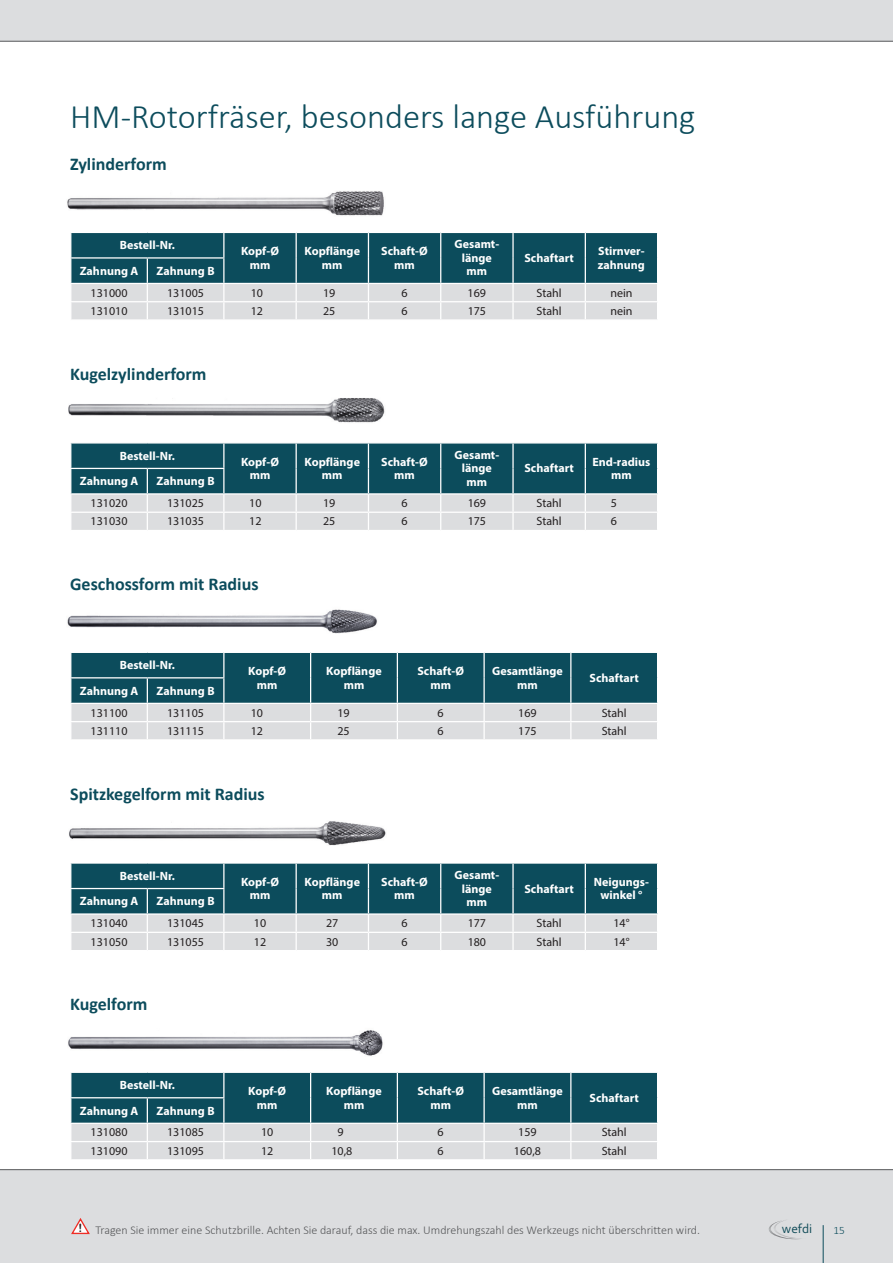
<style>
.page{position:relative;width:893px;height:1263px;background:#fff}
.page>*{position:absolute;margin:0;border:0;box-sizing:border-box;transform-origin:0 0}
.t1{font:300 34.5px "Calibri";color:#0c4c5c}
.t2{font:700 18px "Calibri";color:#0c4c5c}
.t3{font:13.35px "Corbel";color:#134d5a}
.t4{font:700 12px/13.5px "Myriad Pro";color:#fff;text-align:center}
.t5{font:12px "Myriad Pro";color:#231f20}
.t6{font:300 12px "Calibri";color:#57585a}
.t7{font:300 11.25px "Calibri";color:#0c4c5c}
</style>
<div class="page">
<div style="left:0;top:1169px;width:893px;height:94px;background:#dcdddf"></div>
<hr style="left:823px;top:1225px;width:1px;height:38px;background:#0c4c5c">
<svg style="left:769px;top:1219px;width:37px;height:20px"></svg>
<div style="left:0;top:0;width:893px;height:41px;background:#dcdddf"></div>
<img style="left:67px;top:191px;width:317px;height:25px">
<svg style="left:70px;top:232px;width:588px;height:88px;background:#6b8f98"></svg>
<hr style="left:585px;top:301px;width:73px;height:1px;background:#fff">
<hr style="left:585px;top:319px;width:73px;height:2px;background:#fff">
<img style="left:68px;top:398px;width:317px;height:25px">
<svg style="left:70px;top:443px;width:588px;height:87px;background:#6a8e97"></svg>
<hr style="left:585px;top:512px;width:73px;height:1px;background:#fff">
<img style="left:67px;top:609px;width:310px;height:25px">
<svg style="left:70px;top:652px;width:588px;height:88px;background:#6e919a"></svg>
<hr style="left:571px;top:721px;width:87px;height:1px;background:#fff">
<hr style="left:571px;top:739px;width:87px;height:1px;background:#fff">
<img style="left:69px;top:821px;width:317px;height:24px">
<svg style="left:70px;top:863px;width:588px;height:87px;background:#698e97"></svg>
<hr style="left:585px;top:932px;width:73px;height:1px;background:#fff">
<img style="left:68px;top:1030px;width:315px;height:26px">
<svg style="left:70px;top:1072px;width:588px;height:87px;background:#6d9099"></svg>
<hr style="left:571px;top:1141px;width:87px;height:1px;background:#fff">
<svg style="left:70px;top:1217px;width:21px;height:18px"></svg>
<h1 class="t1" style="left:70px;top:95px;width:627px">HM-Rotorfräser, besonders lange Ausführung</h1>
<h2 class="t2" style="left:70px;top:151px;width:98px">Zylinderform</h2>
<p class="t4" style="left:241px;top:244px;width:39px">Kopf-Ø mm</p>
<p class="t4" style="left:305px;top:244px;width:57px">Kopflänge mm</p>
<p class="t4" style="left:381px;top:244px;width:48px">Schaft-Ø mm</p>
<p class="t4" style="left:455px;top:237px;width:46px">Gesamt&shy;länge mm</p>
<p class="t4" style="left:120px;top:238px;width:57px">Bestell-Nr.</p>
<p class="t4" style="left:524px;top:251px;width:51px">Schaftart</p>
<p class="t4" style="left:598px;top:244px;width:49px;text-align:left">Stirnver&shy;zahnung</p>
<p class="t4" style="left:80px;top:264px;width:60px">Zahnung A</p>
<p class="t4" style="left:157px;top:264px;width:60px">Zahnung B</p>
<p class="t5" style="left:91px;top:285px;width:38px">131000</p>
<p class="t5" style="left:167px;top:285px;width:38px">131005</p>
<p class="t5" style="left:251px;top:285px;width:14px">10</p>
<p class="t5" style="left:323px;top:285px;width:14px">19</p>
<p class="t5" style="left:401px;top:285px;width:8px">6</p>
<p class="t5" style="left:468px;top:285px;width:20px">169</p>
<p class="t5" style="left:537px;top:285px;width:27px">Stahl</p>
<p class="t5" style="left:610px;top:285px;width:24px">nein</p>
<p class="t5" style="left:91px;top:303px;width:38px">131010</p>
<p class="t5" style="left:167px;top:303px;width:38px">131015</p>
<p class="t5" style="left:251px;top:303px;width:14px">12</p>
<p class="t5" style="left:323px;top:303px;width:14px">25</p>
<p class="t5" style="left:401px;top:303px;width:8px">6</p>
<p class="t5" style="left:468px;top:303px;width:20px">175</p>
<p class="t5" style="left:537px;top:303px;width:27px">Stahl</p>
<p class="t5" style="left:610px;top:303px;width:24px">nein</p>
<h2 class="t2" style="left:70px;top:361px;width:138px">Kugelzylinderform</h2>
<p class="t4" style="left:241px;top:454px;width:39px">Kopf-Ø mm</p>
<p class="t4" style="left:305px;top:454px;width:57px">Kopflänge mm</p>
<p class="t4" style="left:381px;top:454px;width:48px">Schaft-Ø mm</p>
<p class="t4" style="left:455px;top:448px;width:46px">Gesamt&shy;länge mm</p>
<p class="t4" style="left:120px;top:448px;width:57px">Bestell-Nr.</p>
<p class="t4" style="left:524px;top:461px;width:51px">Schaftart</p>
<p class="t4" style="left:592px;top:454px;width:59px">End-radius mm</p>
<p class="t4" style="left:80px;top:474px;width:60px">Zahnung A</p>
<p class="t4" style="left:157px;top:474px;width:60px">Zahnung B</p>
<p class="t5" style="left:91px;top:496px;width:38px">131020</p>
<p class="t5" style="left:167px;top:496px;width:38px">131025</p>
<p class="t5" style="left:249px;top:496px;width:14px">10</p>
<p class="t5" style="left:323px;top:496px;width:14px">19</p>
<p class="t5" style="left:401px;top:496px;width:8px">6</p>
<p class="t5" style="left:468px;top:496px;width:20px">169</p>
<p class="t5" style="left:537px;top:496px;width:27px">Stahl</p>
<p class="t5" style="left:611px;top:496px;width:8px">5</p>
<p class="t5" style="left:91px;top:514px;width:38px">131030</p>
<p class="t5" style="left:167px;top:514px;width:38px">131035</p>
<p class="t5" style="left:249px;top:514px;width:14px">12</p>
<p class="t5" style="left:323px;top:514px;width:14px">25</p>
<p class="t5" style="left:402px;top:514px;width:8px">6</p>
<p class="t5" style="left:468px;top:514px;width:20px">175</p>
<p class="t5" style="left:537px;top:514px;width:27px">Stahl</p>
<p class="t5" style="left:611px;top:514px;width:8px">6</p>
<h2 class="t2" style="left:70px;top:571px;width:190px">Geschossform mit Radius</h2>
<p class="t4" style="left:120px;top:658px;width:57px">Bestell-Nr.</p>
<p class="t4" style="left:248px;top:664px;width:39px">Kopf-Ø mm</p>
<p class="t4" style="left:326px;top:664px;width:57px">Kopflänge mm</p>
<p class="t4" style="left:417px;top:664px;width:48px">Schaft-Ø mm</p>
<p class="t4" style="left:492px;top:664px;width:72px">Gesamtlänge mm</p>
<p class="t4" style="left:589px;top:671px;width:51px">Schaftart</p>
<p class="t4" style="left:80px;top:683px;width:60px">Zahnung A</p>
<p class="t4" style="left:157px;top:683px;width:60px">Zahnung B</p>
<p class="t5" style="left:91px;top:705px;width:38px">131100</p>
<p class="t5" style="left:167px;top:705px;width:38px">131105</p>
<p class="t5" style="left:251px;top:705px;width:14px">10</p>
<p class="t5" style="left:337px;top:705px;width:14px">19</p>
<p class="t5" style="left:438px;top:705px;width:8px">6</p>
<p class="t5" style="left:518px;top:705px;width:20px">169</p>
<p class="t5" style="left:602px;top:705px;width:27px">Stahl</p>
<p class="t5" style="left:91px;top:723px;width:38px">131110</p>
<p class="t5" style="left:167px;top:723px;width:38px">131115</p>
<p class="t5" style="left:251px;top:723px;width:14px">12</p>
<p class="t5" style="left:337px;top:723px;width:14px">25</p>
<p class="t5" style="left:438px;top:723px;width:8px">6</p>
<p class="t5" style="left:518px;top:723px;width:20px">175</p>
<p class="t5" style="left:602px;top:723px;width:27px">Stahl</p>
<h2 class="t2" style="left:70px;top:781px;width:196px">Spitzkegelform mit Radius</h2>
<p class="t4" style="left:241px;top:875px;width:39px">Kopf-Ø mm</p>
<p class="t4" style="left:305px;top:875px;width:57px">Kopflänge mm</p>
<p class="t4" style="left:381px;top:875px;width:48px">Schaft-Ø mm</p>
<p class="t4" style="left:455px;top:868px;width:46px">Gesamt&shy;länge mm</p>
<p class="t4" style="left:120px;top:869px;width:57px">Bestell-Nr.</p>
<p class="t4" style="left:524px;top:881px;width:51px">Schaftart</p>
<p class="t4" style="left:594px;top:875px;width:57px">Neigungs&shy;winkel °</p>
<p class="t4" style="left:80px;top:894px;width:60px">Zahnung A</p>
<p class="t4" style="left:157px;top:894px;width:60px">Zahnung B</p>
<p class="t5" style="left:91px;top:916px;width:38px">131040</p>
<p class="t5" style="left:167px;top:916px;width:38px">131045</p>
<p class="t5" style="left:254px;top:916px;width:14px">10</p>
<p class="t5" style="left:326px;top:916px;width:14px">27</p>
<p class="t5" style="left:401px;top:916px;width:8px">6</p>
<p class="t5" style="left:468px;top:916px;width:20px">177</p>
<p class="t5" style="left:537px;top:916px;width:27px">Stahl</p>
<p class="t5" style="left:613px;top:916px;width:18px">14°</p>
<p class="t5" style="left:91px;top:934px;width:38px">131050</p>
<p class="t5" style="left:167px;top:934px;width:38px">131055</p>
<p class="t5" style="left:254px;top:934px;width:14px">12</p>
<p class="t5" style="left:326px;top:934px;width:14px">30</p>
<p class="t5" style="left:402px;top:934px;width:8px">6</p>
<p class="t5" style="left:468px;top:934px;width:20px">180</p>
<p class="t5" style="left:537px;top:934px;width:27px">Stahl</p>
<p class="t5" style="left:613px;top:934px;width:18px">14°</p>
<h2 class="t2" style="left:70px;top:991px;width:79px">Kugelform</h2>
<p class="t4" style="left:120px;top:1078px;width:57px">Bestell-Nr.</p>
<p class="t4" style="left:248px;top:1084px;width:39px">Kopf-Ø mm</p>
<p class="t4" style="left:326px;top:1084px;width:57px">Kopflänge mm</p>
<p class="t4" style="left:417px;top:1084px;width:48px">Schaft-Ø mm</p>
<p class="t4" style="left:492px;top:1084px;width:72px">Gesamtlänge mm</p>
<p class="t4" style="left:589px;top:1091px;width:51px">Schaftart</p>
<p class="t4" style="left:80px;top:1103px;width:60px">Zahnung A</p>
<p class="t4" style="left:157px;top:1103px;width:60px">Zahnung B</p>
<p class="t5" style="left:91px;top:1125px;width:38px">131080</p>
<p class="t5" style="left:167px;top:1125px;width:38px">131085</p>
<p class="t5" style="left:261px;top:1125px;width:14px">10</p>
<p class="t5" style="left:338px;top:1125px;width:8px">9</p>
<p class="t5" style="left:438px;top:1125px;width:8px">6</p>
<p class="t5" style="left:518px;top:1125px;width:20px">159</p>
<p class="t5" style="left:602px;top:1125px;width:27px">Stahl</p>
<p class="t5" style="left:91px;top:1143px;width:38px">131090</p>
<p class="t5" style="left:167px;top:1143px;width:38px">131095</p>
<p class="t5" style="left:261px;top:1143px;width:14px">12</p>
<p class="t5" style="left:331px;top:1143px;width:22px">10,8</p>
<p class="t5" style="left:438px;top:1143px;width:8px">6</p>
<p class="t5" style="left:514px;top:1143px;width:29px">160,8</p>
<p class="t5" style="left:602px;top:1143px;width:27px">Stahl</p>
<p class="t6" style="left:79px;top:1223px;width:623px"><sup>!</sup> Tragen Sie immer eine Schutzbrille. Achten Sie darauf, dass die max. Umdrehungszahl des Werkzeugs nicht überschritten wird.</p>
<p class="t3" style="left:782px;top:1220px;width:32px">wefdi</p>
<p class="t7" style="left:833px;top:1223px;width:13px">15</p>
</div>
